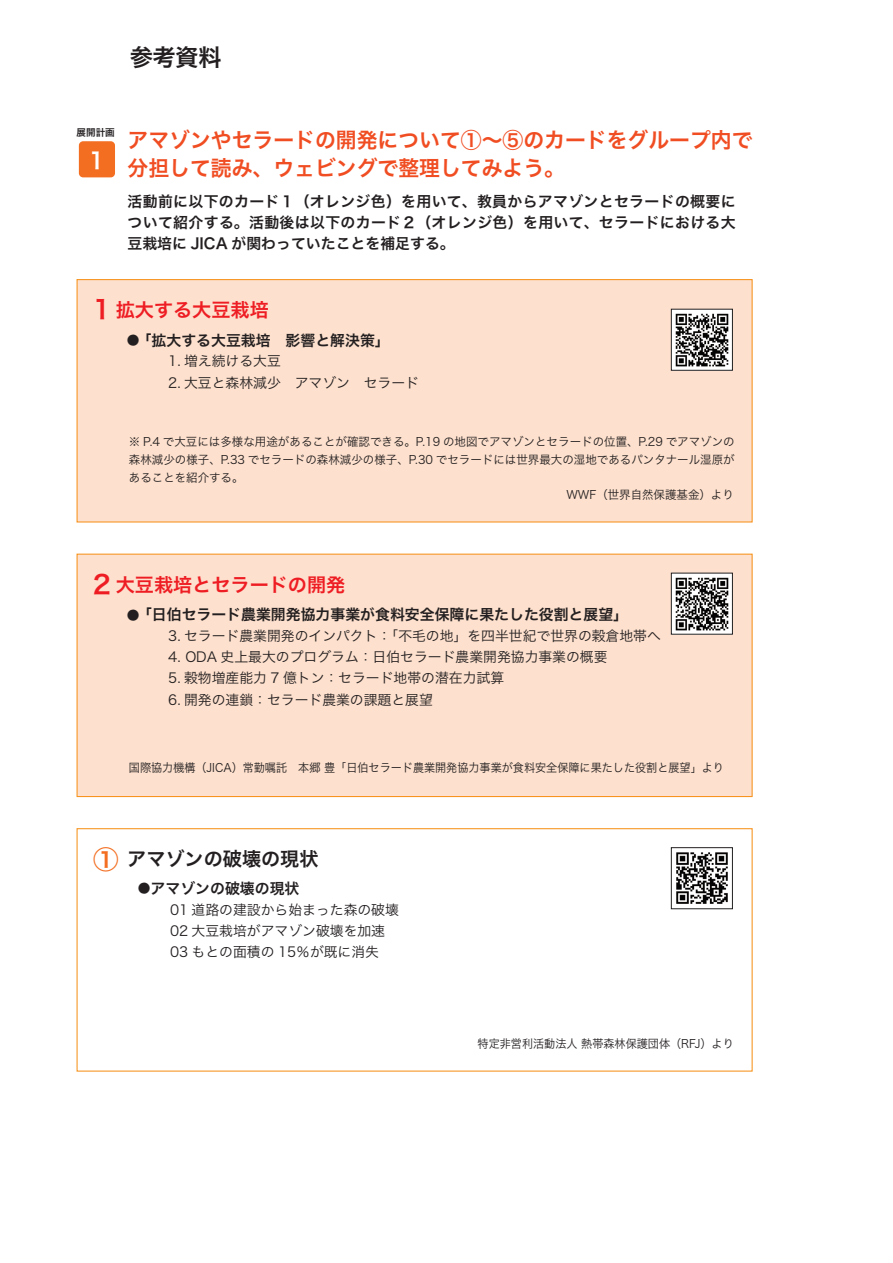
<style>
.page{position:relative;width:893px;height:1263px;background:#fff}
.page>*{position:absolute;margin:0;border:0;box-sizing:border-box;transform-origin:0 0}
.t1{font:23.4px "Hira Kaku Pro W6";color:#231f20}
.t2{font:22.35px "Hira Kaku Pro W6";color:#fff}
.t3{font:21.3px/27.6px "Hira Kaku Pro W6";color:#f04d22}
.t4{font:19.2px "Hira Kaku Pro W6";color:#ee1d23}
.t5{font:19.2px "Hira Kaku Pro W6";color:#231f20}
.t6{font:14.85px/21.3px "Hira Kaku Pro W6";color:#231f20;text-align:justify}
.t7{font:13.8px/21.3px "Hira Kaku Pro W3";color:#231f20}
.t8{font:11.7px/18px "Hira Kaku Pro W3";color:#231f20;text-align:justify}
.t9{font:11.7px "Hira Kaku Pro W3";color:#231f20;scale:.95 1}
.t10{font:9.6px "Hira Kaku Pro W6";color:#231f20}
.s1{font-size:25.5px}
.s2{font-family:"Hira Kaku Pro W3";font-size:12.75px}
.s3{font-size:25.5px;color:#f36e21}
</style>
<div class="page">
<div style="left:77px;top:279px;width:676px;height:243px;background:#fde0cd;border:1px solid #f7931d"></div>
<div style="left:77px;top:828px;width:676px;height:243px;border:1px solid #f7931d"></div>
<div style="left:77px;top:554px;width:676px;height:243px;background:#fde0cd;border:1px solid #f7931d"></div>
<img style="left:673px;top:311px;width:58px;height:57px">
<div style="left:671px;top:309px;width:62px;height:61px;border:1px solid #231f20"></div>
<img style="left:673px;top:575px;width:58px;height:57px">
<div style="left:671px;top:573px;width:62px;height:61px;border:1px solid #231f20"></div>
<img style="left:676px;top:852px;width:52px;height:52px">
<div style="left:671px;top:847px;width:62px;height:62px;border:1px solid #231f20"></div>
<div style="left:79px;top:141px;width:36px;height:36px;background:#f36e21;border-radius:4px"></div>
<h1 class="t1" style="left:130px;top:36px;width:93px">参考資料</h1>
<p class="t10" style="left:77px;top:124px;width:40px">展開計画</p>
<h2 class="t2" style="left:89px;top:140px;width:17px">1</h2>
<h3 class="t3" style="left:128px;top:126px;width:627px">アマゾンやセラードの開発について①～⑤のカードをグループ内で分担して読み、ウェビングで整理してみよう。</h3>
<p class="t6" style="left:128px;top:190px;width:610px">活動前に以下のカード１（オレンジ色）を用いて、教員からアマゾンとセラードの概要について紹介する。活動後は以下のカード２（オレンジ色）を用いて、セラードにおける大豆栽培に JICA が関わっていたことを補足する。</p>
<h3 class="t4" style="left:93px;top:292px;width:178px"><span class="s1">1</span> 拡大する大豆栽培</h3>
<p class="t6" style="left:127px;top:329px;width:264px"><span class="s2">●</span>「拡大する大豆栽培　影響と解決策」</p>
<p class="t7" style="left:168px;top:349px;width:114px">1. 増え続ける大豆</p>
<p class="t7" style="left:168px;top:371px;width:252px">2. 大豆と森林減少　アマゾン　セラード</p>
<p class="t8" style="left:129px;top:432px;width:607px">※ P.4 で大豆には多様な用途があることが確認できる。P.19 の地図でアマゾンとセラードの位置、P.29 でアマゾンの森林減少の様子、P.33 でセラードの森林減少の様子、P.30 でセラードには世界最大の湿地であるパンタナール湿原があることを紹介する。</p>
<p class="t8" style="left:566px;top:484px;width:169px">WWF（世界自然保護基金）より</p>
<h3 class="t4" style="left:93px;top:567px;width:254px"><span class="s1">2</span> 大豆栽培とセラードの開発</h3>
<p class="t6" style="left:127px;top:604px;width:503px"><span class="s2">●</span>「日伯セラード農業開発協力事業が食料安全保障に果たした役割と展望」</p>
<p class="t7" style="left:168px;top:624px;width:494px">3. セラード農業開発のインパクト：「不毛の地」を四半世紀で世界の穀倉地帯へ</p>
<p class="t7" style="left:168px;top:645px;width:441px">4. ODA 史上最大のプログラム：日伯セラード農業開発協力事業の概要</p>
<p class="t7" style="left:168px;top:666px;width:337px">5. 穀物増産能力 7 億トン：セラード地帯の潜在力試算</p>
<p class="t7" style="left:168px;top:688px;width:266px">6. 開発の連鎖：セラード農業の課題と展望</p>
<p class="t9" style="left:129px;top:757px;width:628px">国際協力機構（JICA）常勤嘱託　本郷豊「日伯セラード農業開発協力事業が食料安全保障に果たした役割と展望」より</p>
<h3 class="t5" style="left:93px;top:841px;width:227px"><span class="s3">①</span> アマゾンの破壊の現状</h3>
<p class="t6" style="left:138px;top:877px;width:163px"><span class="s2">●</span>アマゾンの破壊の現状</p>
<p class="t7" style="left:170px;top:898px;width:230px">01 道路の建設から始まった森の破壊<br>02 大豆栽培がアマゾン破壊を加速<br>03 もとの面積の 15％が既に消失</p>
<p class="t9" style="left:478px;top:1033px;width:271px">特定非営利活動法人熱帯森林保護団体（RFJ）より</p>
</div>
